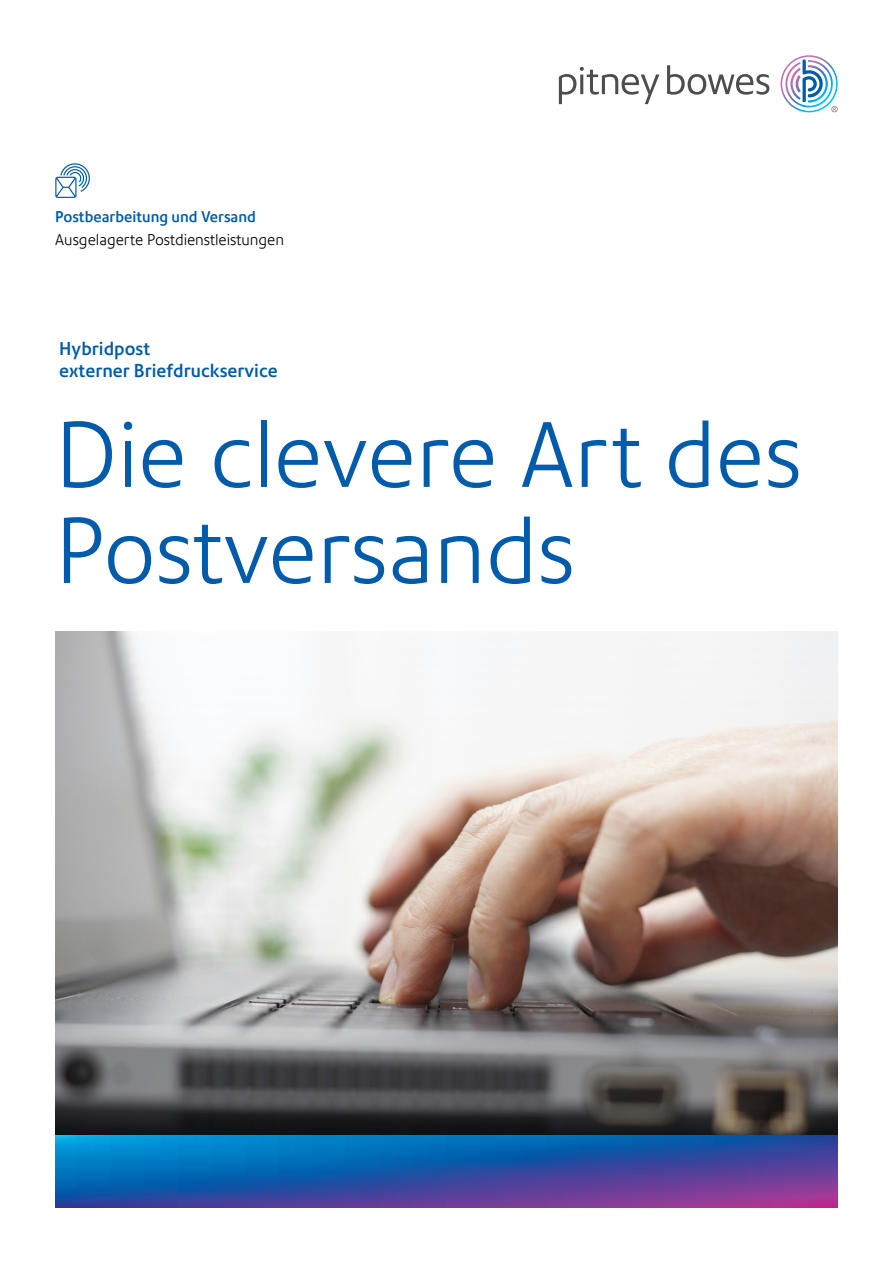
<style>
.page{position:relative;width:893px;height:1263px;background:#fff}
.page>*{position:absolute;margin:0;border:0;box-sizing:border-box;transform-origin:0 0}
.t1{font:300 90px/96px "Precision Sans";color:#005baa}
.t2{font:500 18px/21.6px "Precision Sans";color:#005baa}
.t3{font:300 15px "Precision Sans";color:#000}
.t4{font:500 15px "Precision Sans";color:#005baa}
</style>
<div class="page">
<img style="left:55px;top:631px;width:783px;height:505px">
<svg style="left:55px;top:1136px;width:783px;height:72px;background:#2d55a8"></svg>
<svg style="left:55px;top:163px;width:35px;height:35px"></svg>
<svg style="left:559px;top:65px;width:210px;height:39px"></svg>
<svg style="left:781px;top:55px;width:57px;height:57px"></svg>
<p class="t4" style="left:55px;top:208px;width:202px">Postbearbeitung und Versand</p>
<p class="t3" style="left:55px;top:230px;width:230px">Ausgelagerte Postdienstleistungen</p>
<p class="t2" style="left:59px;top:338px;width:220px">Hybridpost<br>externer Briefdruckservice</p>
<h1 class="t1" style="left:55px;top:407px;width:748px">Die clevere Art des<br>Postversands</h1>
</div>
